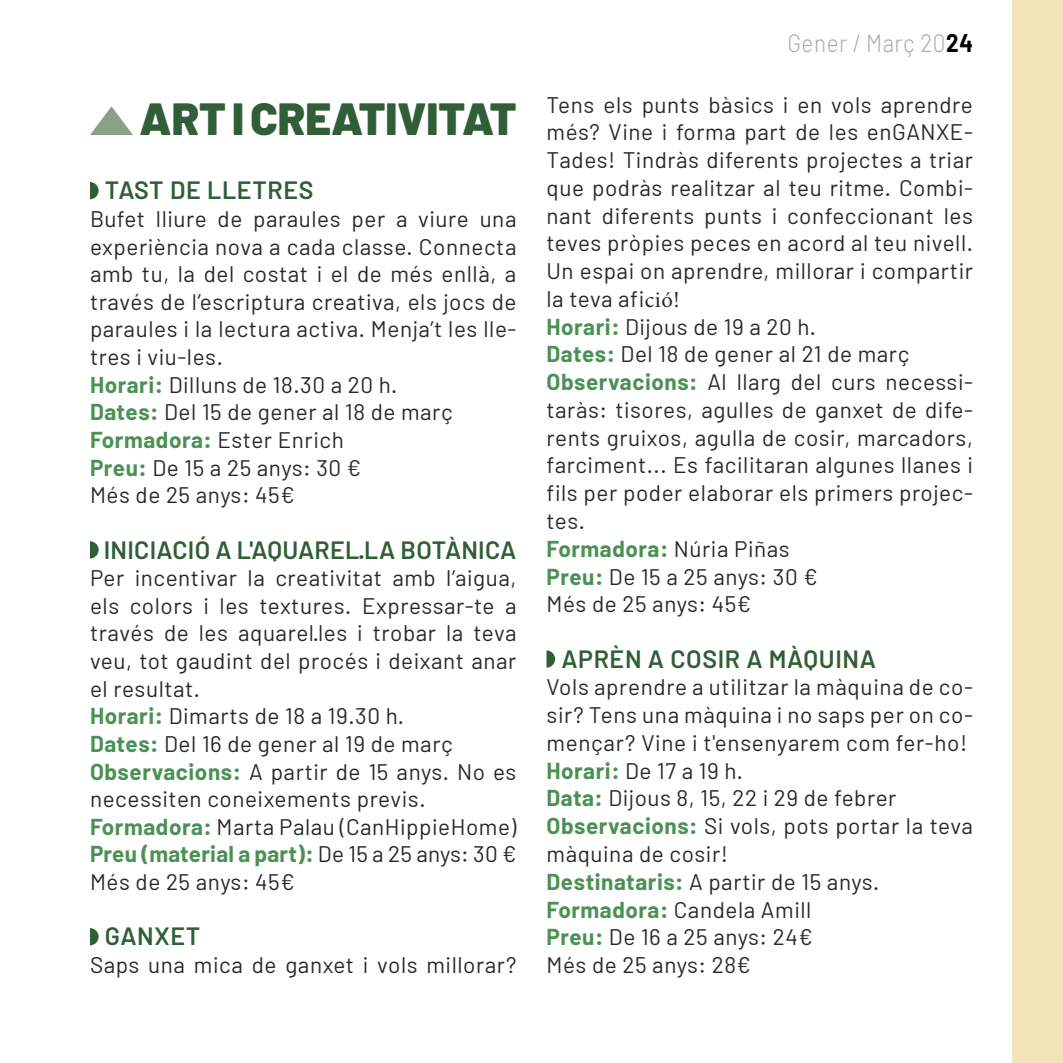
<style>
.page{position:relative;width:1063px;height:1063px;background:#fff}
.page>*{position:absolute;margin:0;border:0;box-sizing:border-box;transform-origin:0 0}
.t1{font:900 45px "Barlow";color:#305e37}
.t2{font:600 25px "Barlow";letter-spacing:.015em;color:#305e37}
.t3{font:300 25px "Barlow";letter-spacing:.025em;color:#aaa;scale:.9 1}
.t4{font:22.5px/27.8px "Barlow";letter-spacing:.025em;color:#292929}
.s1{font-weight:700;color:#4b9155}
.s2{font-weight:700;color:#000}
.s3{font-family:"Minion Pro"}
</style>
<div class="page">
<div style="left:1012px;top:0;width:51px;height:1063px;background:#f3e3b9"></div>
<svg style="left:546px;top:650px;width:9px;height:18px"></svg>
<svg style="left:90px;top:182px;width:9px;height:17px"></svg>
<svg style="left:90px;top:541px;width:9px;height:17px"></svg>
<svg style="left:90px;top:928px;width:9px;height:17px"></svg>
<svg style="left:90px;top:106px;width:43px;height:29px"></svg>
<h1 class="t1" style="left:140px;top:91px;width:378px">ART I CREATIVITAT</h1>
<p class="t2" style="left:105px;top:175px;width:210px">TAST DE LLETRES</p>
<p class="t4" style="left:90px;top:204px;width:428px">Bufet lliure de paraules per a viure una experiència nova a cada classe. Connecta amb tu, la del costat i el de més enllà, a través de l’escriptura creativa, els jocs de paraules i la lectura activa. Menja’t les lle&shy;tres i viu-les.<br><span class="s1">Horari:</span> Dilluns de 18.30 a 20 h.<br><span class="s1">Dates:</span> Del 15 de gener al 18 de març<br><span class="s1">Formadora:</span> Ester Enrich<br><span class="s1">Preu:</span> De 15 a 25 anys: 30 €<br>Més de 25 anys: 45€</p>
<p class="t2" style="left:104px;top:534px;width:414px">INICIACIÓ A L'AQUAREL·LA BOTÀNICA</p>
<p class="t4" style="left:90px;top:564px;width:428px">Per incentivar la creativitat amb l’aigua, els colors i les textures. Expressar-te a través de les aquarel·les i trobar la teva veu, tot gaudint del procés i deixant anar el resultat.<br><span class="s1">Horari:</span> Dimarts de 18 a 19.30 h.<br><span class="s1">Dates:</span> Del 16 de gener al 19 de març <span class="s1">Observacions:</span> A partir de 15 anys. No es necessiten coneixements previs.<br><span class="s1">Formadora:</span> Marta Palau (CanHippieHome)<br><span class="s1">Preu (material a part):</span> De 15 a 25 anys: 30 € Més de 25 anys: 45€</p>
<p class="t2" style="left:105px;top:921px;width:97px">GANXET</p>
<p class="t4" style="left:90px;top:950px;width:428px">Saps una mica de ganxet i vols millorar?</p>
<p class="t3" style="left:787px;top:28px;width:208px">Gener / Març 20<span class="s2">24</span></p>
<p class="t4" style="left:546px;top:90px;width:428px">Tens els punts bàsics i en vols aprendre més? Vine i forma part de les enGANXE-Tades! Tindràs diferents projectes a triar que podràs realitzar al teu ritme. Combi&shy;nant diferents punts i confeccionant les teves pròpies peces en acord al teu nivell.<br>Un espai on aprendre, millorar i compartir la teva afi<span class="s3">ció!<br></span><span class="s1">Horari:</span> Dijous de 19 a 20 h.<br><span class="s1">Dates:</span> Del 18 de gener al 21 de març <span class="s1">Observacions:</span> Al llarg del curs necessi&shy;taràs: tisores, agulles de ganxet de dife&shy;rents gruixos, agulla de cosir, marcadors, farciment... Es facilitaran algunes llanes i fils per poder elaborar els primers projec&shy;tes.<br><span class="s1">Formadora:</span> Núria Piñas<br><span class="s1">Preu:</span> De 15 a 25 anys: 30 €<br>Més de 25 anys: 45€</p>
<p class="t2" style="left:561px;top:643px;width:316px">APRÈN A COSIR A MÀQUINA</p>
<p class="t4" style="left:546px;top:673px;width:428px">Vols aprendre a utilitzar la màquina de co&shy;sir? Tens una màquina i no saps per on co&shy;mençar? Vine i t'ensenyarem com fer-ho!<br><span class="s1">Horari:</span> De 17 a 19 h.<br><span class="s1">Data:</span> Dijous 8, 15, 22 i 29 de febrer<br><span class="s1">Observacions:</span> Si vols, pots portar la teva màquina de cosir!<br><span class="s1">Destinataris:</span> A partir de 15 anys.<br><span class="s1">Formadora:</span> Candela Amill<br><span class="s1">Preu:</span> De 16 a 25 anys: 24€<br>Més de 25 anys: 28€</p>
</div>
